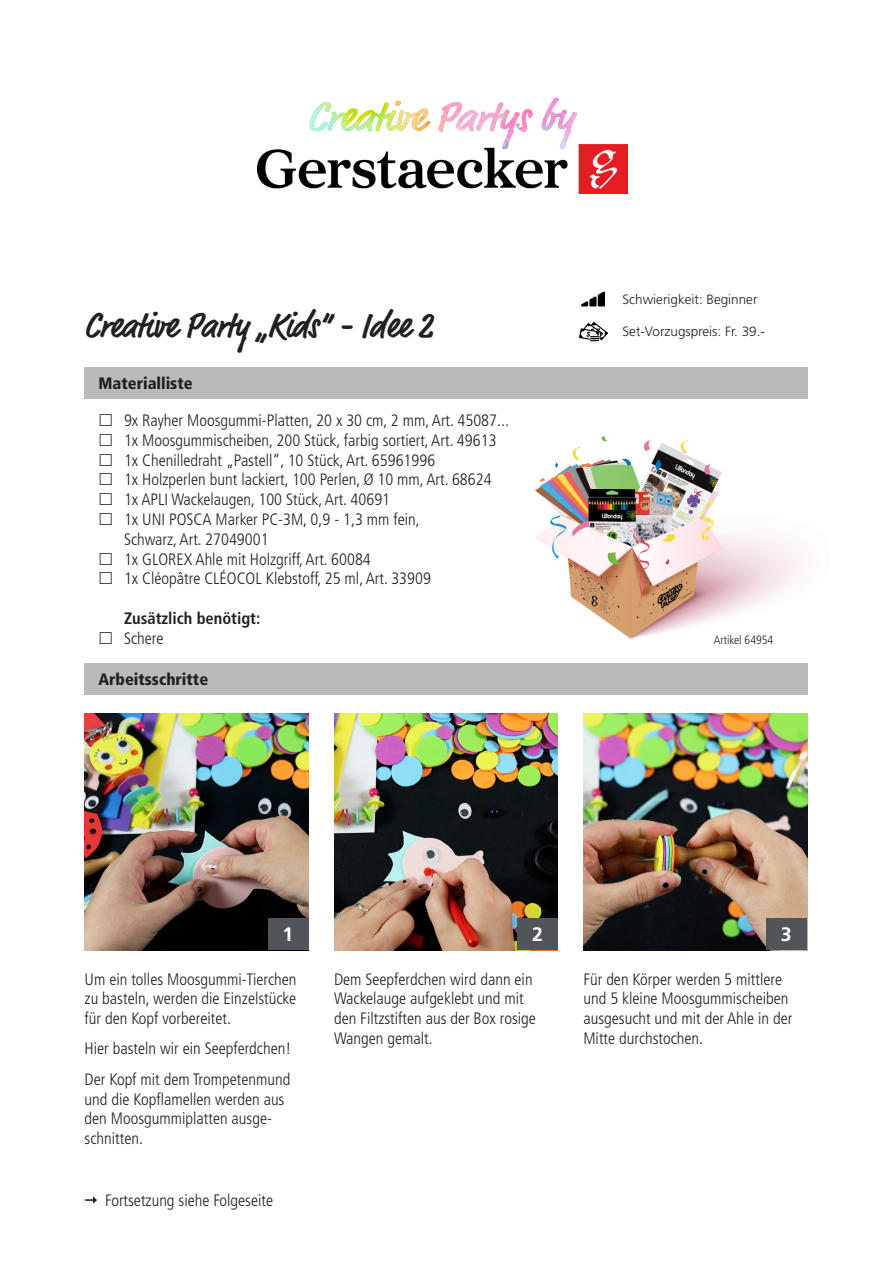
<style>
.page{position:relative;width:893px;height:1263px;background:#fff}
.page>*{position:absolute;margin:0;border:0;box-sizing:border-box;transform-origin:0 0}
.t1{font:700 36px "Market Pro";color:#231f20;scale:.92 1}
.Einschub_Seitenzahlen{font:700 19.5px "Frutiger LT Std";color:#fff}
.Pull_Quote_-_fettkursiv{font:300 condensed 16.5px/19.8px "Frutiger LT Std";color:#231f20}
.t2{font:900 condensed 16.5px "Frutiger LT Std";color:#231f20}
.t3{font:700 condensed 16.5px "Frutiger LT Std";color:#231f20}
.t4{font:300 13.5px "Frutiger LT Std";color:#231f20}
.t5{font:300 condensed 12px "Frutiger LT Std";color:#231f20}
</style>
<div class="page">
<img style="left:535px;top:436px;width:264px;height:203px">
<img style="left:85px;top:713px;width:223px;height:237px">
<img style="left:334px;top:713px;width:224px;height:237px">
<img style="left:583px;top:713px;width:224px;height:237px">
<div style="left:268px;top:918px;width:40px;height:32px;background:#515458"></div>
<div style="left:766px;top:918px;width:41px;height:32px;background:#515458"></div>
<div style="left:517px;top:918px;width:41px;height:32px;background:#515458"></div>
<div style="left:84px;top:367px;width:723px;height:32px;background:#bababb"></div>
<div style="left:84px;top:663px;width:723px;height:32px;background:#bababb"></div>
<img style="left:580px;top:322px;width:27px;height:20px">
<img style="left:582px;top:291px;width:23px;height:16px">
<img style="left:309px;top:97px;width:268px;height:47px">
<img style="left:257px;top:144px;width:371px;height:50px">
<p class="t1" style="left:85px;top:300px;width:380px">Creative Party „Kids“ - Idee 2</p>
<p class="t2" style="left:98px;top:373px;width:96px">Materialliste</p>
<p class="Pull_Quote_-_fettkursiv" style="left:124px;top:411px;width:386px">9x Rayher Moosgummi-Platten, 20 x 30 cm, 2 mm, Art. 45087...</p>
<p class="Pull_Quote_-_fettkursiv" style="left:124px;top:430px;width:374px">1x Moosgummischeiben, 200 Stück, farbig sortiert, Art. 49613</p>
<p class="Pull_Quote_-_fettkursiv" style="left:124px;top:450px;width:313px">1x Chenilledraht „Pastell“, 10 Stück, Art. 65961996</p>
<p class="Pull_Quote_-_fettkursiv" style="left:124px;top:470px;width:369px">1x Holzperlen bunt lackiert, 100 Perlen, Ø 10 mm, Art. 68624</p>
<p class="Pull_Quote_-_fettkursiv" style="left:124px;top:490px;width:268px">1x APLI Wackelaugen, 100 Stück, Art. 40691</p>
<p class="Pull_Quote_-_fettkursiv" style="left:124px;top:510px;width:297px">1x UNI POSCA Marker PC-3M, 0,9 - 1,3 mm fein,<br>Schwarz, Art. 27049001</p>
<p class="Pull_Quote_-_fettkursiv" style="left:124px;top:549px;width:248px">1x GLOREX Ahle mit Holzgriff, Art. 60084</p>
<p class="Pull_Quote_-_fettkursiv" style="left:124px;top:569px;width:308px">1x Cléopâtre CLÉOCOL Klebstoff, 25 ml, Art. 33909</p>
<p class="t3" style="left:124px;top:609px;width:138px">Zusätzlich benötigt:</p>
<p class="Pull_Quote_-_fettkursiv" style="left:124px;top:628px;width:41px">Schere</p>
<p class="t2" style="left:98px;top:669px;width:111px">Arbeitsschritte</p>
<p class="t4" style="left:622px;top:292px;width:137px">Schwierigkeit: Beginner</p>
<p class="t4" style="left:622px;top:324px;width:144px">Set-Vorzugspreis: Fr. 39.-</p>
<p class="t5" style="left:714px;top:633px;width:61px">Artikel 64954</p>
<p class="Einschub_Seitenzahlen" style="left:283px;top:923px;width:12px">1</p>
<p class="Einschub_Seitenzahlen" style="left:532px;top:923px;width:12px">2</p>
<p class="Einschub_Seitenzahlen" style="left:781px;top:923px;width:12px">3</p>
<p class="Pull_Quote_-_fettkursiv" style="left:85px;top:969px;width:213px;text-align:justify">Um ein tolles Moosgummi-Tierchen zu basteln, werden die Einzelstücke für den Kopf vorbereitet.</p>
<p class="Pull_Quote_-_fettkursiv" style="left:85px;top:1039px;width:208px">Hier basteln wir ein Seepferdchen!</p>
<p class="Pull_Quote_-_fettkursiv" style="left:85px;top:1069px;width:207px">Der Kopf mit dem Trompetenmund und die Kopflamellen werden aus den Moosgummiplatten ausge&shy;schnitten.</p>
<p class="Pull_Quote_-_fettkursiv" style="left:105px;top:1191px;width:169px">Fortsetzung siehe Folgeseite</p>
<p class="Pull_Quote_-_fettkursiv" style="left:334px;top:969px;width:203px">Dem Seepferdchen wird dann ein<br>Wackelauge aufgeklebt und mit den Filtzstiften aus der Box rosige<br>Wangen gemalt.</p>
<p class="Pull_Quote_-_fettkursiv" style="left:583px;top:969px;width:210px">Für den Körper werden 5 mittlere und 5 kleine Moosgummischeiben ausgesucht und mit der Ahle in der<br>Mitte durchstochen.</p>
</div>
